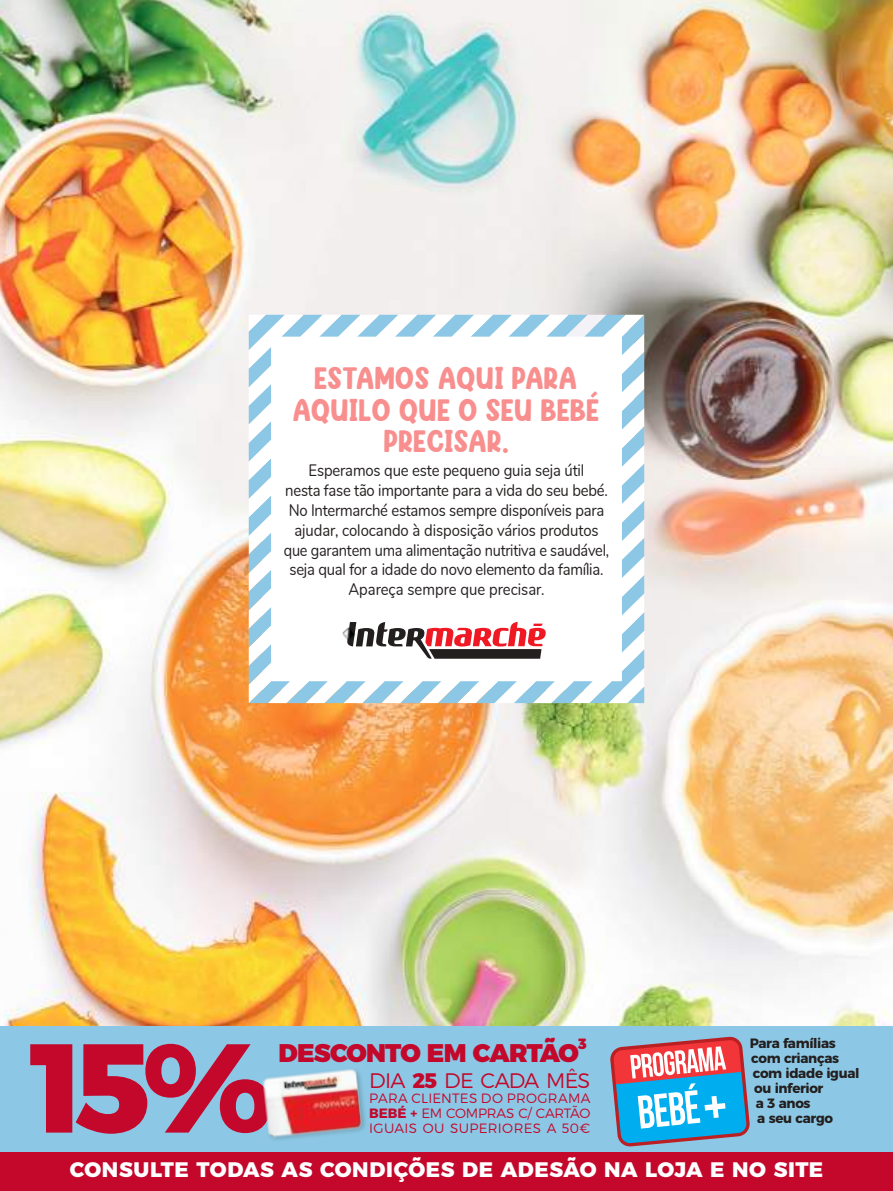
<style>
.page{position:relative;width:893px;height:1191px;background:#fff}
.page>*{position:absolute;margin:0;border:0;box-sizing:border-box;transform-origin:0 0}
.t1{font:800 126px "Montserrat";color:#c3082c}
.t2{font:31.5px/31.5px "Milk Kids";color:#f88f8e;text-align:center}
.t3{font:900 25.5px "Montserrat";letter-spacing:-.035em;color:#c3082c}
.t4{font:800 21px "Montserrat";letter-spacing:.025em;color:#fff}
.t5{font:300 21px "Montserrat";letter-spacing:-.04em;color:#c3082c}
.t6{font:16.5px/19.8px "Nunito";letter-spacing:-.015em;color:#241f1f;text-align:center;scale:.9 1}
.t7{font:900 14.85px "Montserrat";color:#c3082c}
.t8{font:300 13.5px/15px "Montserrat";letter-spacing:.015em;color:#c3082c}
.t9{font:700 13.5px "Montserrat";letter-spacing:-.025em;color:#241f1f}
.s1{font-weight:800}
.s2{font-weight:700}
</style>
<div class="page">
<img style="left:0;top:0;width:893px;height:1026px">
<div style="left:0;top:1026px;width:893px;height:165px;background:#8cc8e5"></div>
<svg style="left:610px;top:1036px;width:140px;height:111px;background:#7f9dbc"></svg>
<div style="left:0;top:1152px;width:893px;height:39px;background:#c3082c"></div>
<img style="left:263px;top:1069px;width:103px;height:71px">
<svg style="left:249px;top:315px;width:395px;height:388px"></svg>
<img style="left:308px;top:593px;width:80px;height:80px">
<h2 class="t2" style="left:293px;top:363px;width:293px">ESTAMOS AQUI PARA<br>AQUILO QUE O SEU BEBÉ<br>PRECISAR.</h2>
<p class="t6" style="left:284px;top:460px;width:363px">Esperamos que este pequeno guia seja útil<br>nesta fase tão importante para a vida do seu bebé.<br>No Intermarché estamos sempre disponíveis para ajudar, colocando à disposição vários produtos que garantem uma alimentação nutritiva e saudável, seja qual for a idade do novo elemento da família.<br>Apareça sempre que precisar.</p>
<h1 class="t1" style="left:30px;top:983px;width:245px">15%</h1>
<h3 class="t3" style="left:278px;top:1031px;width:302px">DESCONTO EM CARTÃO</h3>
<p class="t7" style="left:578px;top:1031px;width:10px">3</p>
<p class="t5" style="left:369px;top:1064px;width:223px">DIA <span class="s1">25</span> DE CADA MÊS</p>
<p class="t8" style="left:369px;top:1090px;width:95px">PARA CLIE NTES</p>
<p class="t8" style="left:369px;top:1090px;width:223px;text-indent:112px">DO PROGRAMA<br><span class="s2">Bebé +</span> EM COMPRAS C/ CARTÃO<br>IGUAIS OU SUPERIOR ES A 50€</p>
<p class="t9" style="left:750px;top:1032px;width:88px">Para famílias</p>
<p class="t9" style="left:751px;top:1047px;width:89px">com crianças</p>
<p class="t9" style="left:753px;top:1062px;width:108px">com idade igual</p>
<p class="t9" style="left:754px;top:1077px;width:71px">ou inferior</p>
<p class="t9" style="left:756px;top:1092px;width:56px">a 3 anos</p>
<p class="t9" style="left:757px;top:1107px;width:77px">a seu cargo</p>
<p class="t4" style="left:70px;top:1152px;width:755px">CONSULTE TODAS AS CONDIÇÕES DE ADESÃO NA LOJA E NO SITE</p>
</div>
